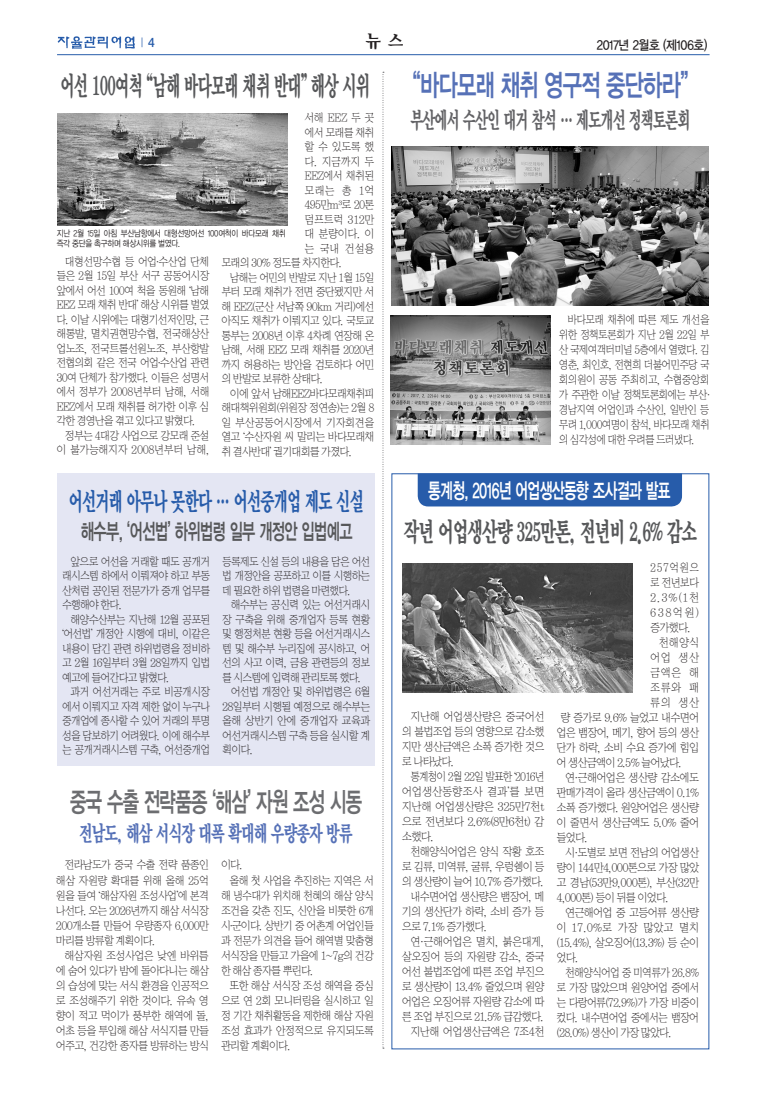
<style>
.page{position:relative;width:766px;height:1106px;background:#fff}
.page>*{position:absolute;margin:0;border:0;box-sizing:border-box;transform-origin:0 0}
.큰해드-먹명조{font:30px "YDVYGO14";letter-spacing:-.04em;color:#5671b7;scale:.7 1}
.해드4-볼드고딕{font:27px "YDVY Mj O36";letter-spacing:-.05em;color:#57585a;scale:.56 1}
.큰해드-먹명조-2{font:27px "YDVY Mj O16";letter-spacing:-.06em;color:#57585a;scale:.62 1}
.큰해드-먹명조-3{font:27px "YDVYGO14";letter-spacing:-.04em;color:#6c6d70;scale:.66 1}
.해드4-볼드고딕-2{font:25px "YDVY Mj O36";letter-spacing:-.05em;color:#275caa;scale:.6 1}
.해드4-볼드고딕-3{font:23px "YDVY Mj O36";letter-spacing:-.06em;color:#636366;scale:.6 1}
.큰해드-먹명조-4{font:22px "YDVYGO14";letter-spacing:-.04em;color:#57585a;scale:.65 1}
.해드4-볼드고딕-4{font:22px "YDVY Mj O36";letter-spacing:-.06em;color:#5671b7;scale:.66 1}
.해드4-볼드고딕-5{font:21.3px "YDVYGO14";letter-spacing:-.04em;color:#fff;scale:.65 1}
.t1{font:18.5px "YDV Chung B";color:#231f20;scale:.94 1}
.t2{font:13px "YDVYGO13";letter-spacing:-.035em;color:#231f20;scale:.9 1}
.t3{font:13px "Sand Jg";color:#275caa;scale:.95 1}
.본문-신{font:11.2px/15px "YDVY Sin";letter-spacing:-.075em;color:#231f20;text-align:justify;scale:.9 1}
.본문-신-2{font:11.2px/15px "YDVY Sin";letter-spacing:-.075em;color:#231f20;text-align:justify;scale:.86 1}
.본문-신-3{font:11.2px/15px "YDVY Sin";letter-spacing:-.075em;color:#231f20;text-align:justify;scale:.87 1}
.본문-신-4{font:11.2px "YDVY Sin";letter-spacing:-.055em;color:#231f20;scale:.9 1}
.본문-신-5{font:11px/15px "YDVY Sin";letter-spacing:-.075em;color:#231f20;text-align:justify;scale:.9 1}
.본문-신-6{font:11px/14.5px "YDVY Sin";letter-spacing:-.075em;color:#231f20;text-align:justify;scale:.89 1}
.본문-신-7{font:11px/14.5px "YDVY Sin";letter-spacing:-.075em;color:#231f20;text-align:justify;scale:.88 1}
.본문-신-8{font:11px/15px "YDVY Sin";letter-spacing:-.075em;color:#231f20;text-align:justify;scale:.87 1}
.본문-신-9{font:11px/15px "YDVY Sin";letter-spacing:-.075em;color:#231f20;text-align:justify;scale:.91 1}
.본문-신-10{font:11px/14.5px "YDVY Sin";letter-spacing:-.04em;color:#231f20;text-align:right;scale:.9 1}
.본문-신-11{font:11px "YDVY Sin";letter-spacing:-.025em;color:#231f20;scale:.9 1}
.캡션{font:8.8px/10.5px "YDVYGO12";letter-spacing:-.035em;color:#231f20;scale:.85 1}
.s1{font-family:"Sand Kg"}
</style>
<div class="page">
<div style="left:57px;top:473px;width:318px;height:293px;background:#e4e6f3"></div>
<hr style="left:57px;top:54px;width:652px;height:1px;background:#275caa">
<svg style="left:58px;top:36px;width:77px;height:13px"></svg>
<img style="left:391px;top:147px;width:317px;height:158px">
<img style="left:58px;top:113px;width:229px;height:113px">
<img style="left:390px;top:315px;width:160px;height:129px">
<img style="left:402px;top:563px;width:230px;height:129px">
<div style="left:417px;top:473px;width:264px;height:33px;background:#275caa"></div>
<svg style="left:382px;top:72px;width:2px;height:976px"></svg>
<p class="t3" style="left:141px;top:37px;width:16px">| <span class="s1">4</span></p>
<p class="t1" style="left:365px;top:32px;width:42px">뉴 스</p>
<p class="t2" style="left:596px;top:37px;width:124px">2017년 2월호 (제106호)</p>
<p class="큰해드-먹명조" style="left:412px;top:68px;width:396px">“바다모래 채취 영구적 중단하라”</p>
<p class="해드4-볼드고딕" style="left:60px;top:70px;width:554px">어선 100여척 “남해 바다모래 채취 반대” 해상 시위</p>
<p class="본문-신-5" style="left:304px;top:110px;width:79px">서해 EEZ 두 곳</p>
<p class="본문-신-5" style="left:304px;top:125px;width:79px">에서 모래를 채취</p>
<p class="본문-신-5" style="left:304px;top:139px;width:79px">할 수 있도록 했</p>
<p class="본문-신-5" style="left:304px;top:154px;width:79px">다. 지금까지 두</p>
<p class="본문-신-5" style="left:304px;top:168px;width:79px">EEZ에서 채취된</p>
<p class="본문-신-5" style="left:304px;top:183px;width:79px">모래는 총 1억</p>
<p class="본문-신-5" style="left:304px;top:197px;width:79px">495만m³로 20톤</p>
<p class="본문-신-11" style="left:304px;top:212px;width:79px">덤프트럭 312만</p>
<p class="본문-신-5" style="left:304px;top:226px;width:79px">대 분량이다. 이</p>
<p class="본문-신-5" style="left:304px;top:241px;width:79px">는 국내 건설용</p>
<p class="본문-신-5" style="left:221px;top:255px;width:136px">모래의 30% 정도를 차지한다.</p>
<p class="본문-신-7" style="left:221px;top:270px;width:175px;text-indent:9px">남해는 어민의 반발로 지난 1월 15일 부터 모래 채취가 전면 중단됐지만 서 해 EEZ(군산 서남쪽 90km 거리)에선 아직도 채취가 이뤄지고 있다. 국토교 통부는 2008년 이후 4차례 연장해 온 남해, 서해 EEZ 모래 채취를 2020년 까지 허용하는 방안을 검토하다 어민 의 반발로 보류한 상태다.</p>
<p class="본문-신-5" style="left:221px;top:386px;width:171px;line-height:14.5px;text-indent:9px">이에 앞서 남해EEZ바다모래채취피 해대책위원회(위원장 정연송)는 2월 8 일 부산공동어시장에서 기자회견을 열고 ‘수산자원 씨 말리는 바다모래채 취 결사반대’ 궐기대회를 가졌다.</p>
<p class="캡션" style="left:57px;top:228px;width:270px">지난 2월 15일 아침 부산남항에서 대형선망어선 100여척이 바다모래 채취 즉각 중단을 촉구하며 해상시위를 벌였다.</p>
<p class="본문-신-6" style="left:56px;top:254px;width:173px;text-indent:9px">대형선망수협 등 어업·수산업 단체 들은 2월 15일 부산 서구 공동어시장 앞에서 어선 100여 척을 동원해 ‘남해 EEZ 모래 채취 반대’ 해상 시위를 벌였 다. 이날 시위에는 대형기선저인망, 근 해통발, 멸치권현망수협, 전국해상산 업노조, 전국트롤선원노조, 부산항발 전협의회 같은 전국 어업·수산업 관련 30여 단체가 참가했다. 이들은 성명서 에서 정부가 2008년부터 남해, 서해 EEZ에서 모래 채취를 허가한 이후 심 각한 경영난을 겪고 있다고 밝혔다.</p>
<p class="본문-신-10" style="left:56px;top:428px;width:171px">정부는 4대강 사업으로 강모래 준설 이 불가능해지자 2008년부터 남해,</p>
<p class="해드4-볼드고딕-2" style="left:69px;top:486px;width:493px">어선거래 아무나 못한다 … 어선중개업 제도 신설</p>
<p class="큰해드-먹명조-4" style="left:81px;top:519px;width:419px">해수부, ‘어선법’ 하위법령 일부 개정안 입법예고</p>
<p class="본문-신-6" style="left:62px;top:554px;width:168px;text-indent:9px">앞으로 어선을 거래할 때도 공개거 래시스템 하에서 이뤄져야 하고 부동 산처럼 공인된 전문가가 중개 업무를 수행해야 한다.</p>
<p class="본문-신-6" style="left:62px;top:612px;width:168px;text-indent:9px">해양수산부는 지난해 12월 공포된 ‘어선법’ 개정안 시행에 대비, 이같은 내용이 담긴 관련 하위법령을 정비하 고 2월 16일부터 3월 28일까지 입법 예고에 들어간다고 밝혔다.</p>
<p class="본문-신-7" style="left:62px;top:684px;width:170px;text-indent:9px">과거 어선거래는 주로 비공개시장 에서 이뤄지고 자격 제한 없이 누구나 중개업에 종사할 수 있어 거래의 투명 성을 담보하기 어려웠다. 이에 해수부 는 공개거래시스템 구축, 어선중개업</p>
<p class="본문-신-7" style="left:222px;top:554px;width:170px">등록제도 신설 등의 내용을 담은 어선 법 개정안을 공포하고 이를 시행하는 데 필요한 하위 법령을 마련했다.</p>
<p class="본문-신-6" style="left:222px;top:597px;width:168px;text-indent:9px">해수부는 공신력 있는 어선거래시 장 구축을 위해 중개업자 등록 현황 및 행정처분 현황 등을 어선거래시스 템 및 해수부 누리집에 공시하고, 어 선의 사고 이력, 금융 관련등의 정보 를 시스템에 입력해 관리토록 했다.</p>
<p class="본문-신-5" style="left:222px;top:684px;width:166px;line-height:14.5px;text-indent:9px">어선법 개정안 및 하위법령은 6월 28일부터 시행될 예정으로 해수부는 올해 상반기 안에 중개업자 교육과 어선거래시스템 구축 등을 실시할 계 획이다.</p>
<p class="큰해드-먹명조-3" style="left:70px;top:786px;width:444px">중국 수출 전략품종 ‘해삼’ 자원 조성 시동</p>
<p class="해드4-볼드고딕-4" style="left:79px;top:820px;width:416px">전남도, 해삼 서식장 대폭 확대해 우량종자 방류</p>
<p class="본문-신-5" style="left:56px;top:857px;width:171px;text-indent:9px">전라남도가 중국 수출 전략 품종인 해삼 자원량 확대를 위해 올해 25억 원을 들여 ‘해삼자원 조성사업’에 본격 나선다. 오는 2026년까지 해삼 서식장 200개소를 만들어 우량종자 6,000만 마리를 방류할 계획이다.</p>
<p class="본문-신-9" style="left:56px;top:947px;width:170px;text-indent:9px">해삼자원 조성사업은 낮엔 바위틈 에 숨어 있다가 밤에 돌아다니는 해삼 의 습성에 맞는 서식 환경을 인공적으 로 조성해주기 위한 것이다. 유속 영 향이 적고 먹이가 풍부한 해역에 돌, 어초 등을 투입해 해삼 서식지를 만들 어주고, 건강한 종자를 방류하는 방식</p>
<p class="본문-신-9" style="left:221px;top:857px;width:26px">이다.</p>
<p class="본문-신-5" style="left:221px;top:872px;width:171px;text-indent:9px">올해 첫 사업을 추진하는 지역은 서 해 냉수대가 위치해 천혜의 해삼 양식 조건을 갖춘 진도, 신안을 비롯한 6개 시·군이다. 상반기 중 어촌계 어업인들 과 전문가 의견을 들어 해역별 맞춤형 서식장을 만들고 가을에 1~7g의 건강 한 해삼 종자를 뿌린다.</p>
<p class="본문-신-5" style="left:221px;top:977px;width:171px;text-indent:9px">또한 해삼 서식장 조성 해역을 중심 으로 연 2회 모니터링을 실시하고 일 정 기간 채취활동을 제한해 해삼 자원 조성 효과가 안정적으로 유지되도록 관리할 계획이다.</p>
<p class="해드4-볼드고딕-3" style="left:410px;top:106px;width:468px">부산에서 수산인 대거 참석 … 제도개선 정책토론회</p>
<p class="본문-신-8" style="left:558px;top:312px;width:175px;text-indent:9px">바다모래 채취에 따른 제도 개선을 위한 정책토론회가 지난 2월 22일 부 산 국제여객터미널 5층에서 열렸다. 김 영춘, 최인호, 전현희 더불어민주당 국 회의원이 공동 주최히고, 수협중앙회 가 주관한 이날 정책토론회에는 부산· 경남지역 어업인과 수산인, 일반인 등 무려 1,000여명이 참석, 바다모래 채취 의 심각성에 대한 우려를 드러냈다.</p>
<p class="해드4-볼드고딕-5" style="left:428px;top:478px;width:374px">통계청, 2016년 어업생산동향 조사결과 발표</p>
<p class="큰해드-먹명조-2" style="left:403px;top:516px;width:475px">작년 어업생산량 325만톤, 전년비 2.6% 감소</p>
<p class="본문-신" style="left:402px;top:709px;width:160px;text-indent:9px">지난해 어업생산량은 중국어선 의 불법조업 등의 영향으로 감소했 지만 생산금액은 소폭 증가한 것으 로 나타났다.</p>
<p class="본문-신-2" style="left:402px;top:769px;width:167px;text-indent:9px">통계청이 2월 22일 발표한 ‘2016년 어업생산동향조사 결과’를 보면 지난해 어업생산량은 325만7천t 으로 전년보다 2.6%(8만6천t) 감 소했다.</p>
<p class="본문-신" style="left:402px;top:844px;width:160px;text-indent:9px">천해양식어업은 양식 작황 호조 로 김류, 미역류, 굴류, 우렁쉥이 등 의 생산량이 늘어 10.7% 증가했다.</p>
<p class="본문-신" style="left:402px;top:889px;width:160px;text-indent:9px">내수면어업 생산량은 뱀장어, 메 기의 생산단가 하락, 소비 증가 등 으로 7.1% 증가했다.</p>
<p class="본문-신" style="left:402px;top:934px;width:160px;text-indent:9px">연·근해어업은 멸치, 붉은대게, 살오징어 등의 자원량 감소, 중국 어선 불법조업에 따른 조업 부진으 로 생산량이 13.4% 줄었으며 원양 어업은 오징어류 자원량 감소에 따 른 조업 부진으로 21.5% 급감했다.</p>
<p class="본문-신-4" style="left:410px;top:1024px;width:150px">지난해 어업생산금액은 7조4천</p>
<p class="본문-신-2" style="left:650px;top:560px;width:58px">257억원으 로 전년보다 2.3%(1천 638억원) 증가했다.</p>
<p class="본문-신" style="left:658px;top:635px;width:46px">천해양식</p>
<p class="본문-신" style="left:650px;top:650px;width:56px">어업 생산</p>
<p class="본문-신" style="left:650px;top:665px;width:56px">금액은 해</p>
<p class="본문-신" style="left:650px;top:680px;width:56px">조류와 패</p>
<p class="본문-신" style="left:650px;top:695px;width:56px">류의 생산</p>
<p class="본문-신" style="left:560px;top:710px;width:155px">량 증가로 9.6% 늘었고 내수면어</p>
<p class="본문-신" style="left:556px;top:725px;width:160px">업은 뱀장어, 메기, 향어 등의 생산</p>
<p class="본문-신" style="left:556px;top:740px;width:160px">단가 하락, 소비 수요 증가에 힘입</p>
<p class="본문-신" style="left:556px;top:755px;width:141px">어 생산금액이 2.5% 늘어났다.</p>
<p class="본문-신" style="left:556px;top:770px;width:160px;text-indent:9px">연·근해어업은 생산량 감소에도 판매가격이 올라 생산금액이 0.1% 소폭 증가했다. 원양어업은 생산량 이 줄면서 생산금액도 5.0% 줄어 들었다.</p>
<p class="본문-신" style="left:556px;top:845px;width:160px;text-indent:9px">시·도별로 보면 전남의 어업생산 량이 144만4,000톤으로 가장 많았 고 경남(53만9,000톤), 부산(32만 4,000톤) 등이 뒤를 이었다.</p>
<p class="본문-신" style="left:556px;top:905px;width:160px;text-indent:9px">연근해어업 중 고등어류 생산량 이 17.0%로 가장 많았고 멸치 (15.4%), 살오징어(13.3%) 등 순이 었다.</p>
<p class="본문-신-3" style="left:556px;top:965px;width:165px;text-indent:9px">천해양식어업 중 미역류가 26.8% 로 가장 많았으며 원양어업 중에서 는 다랑어류(72.9%)가 가장 비중이 컸다. 내수면어업 중에서는 뱀장어 (28.0%) 생산이 가장 많았다.</p>
</div>
